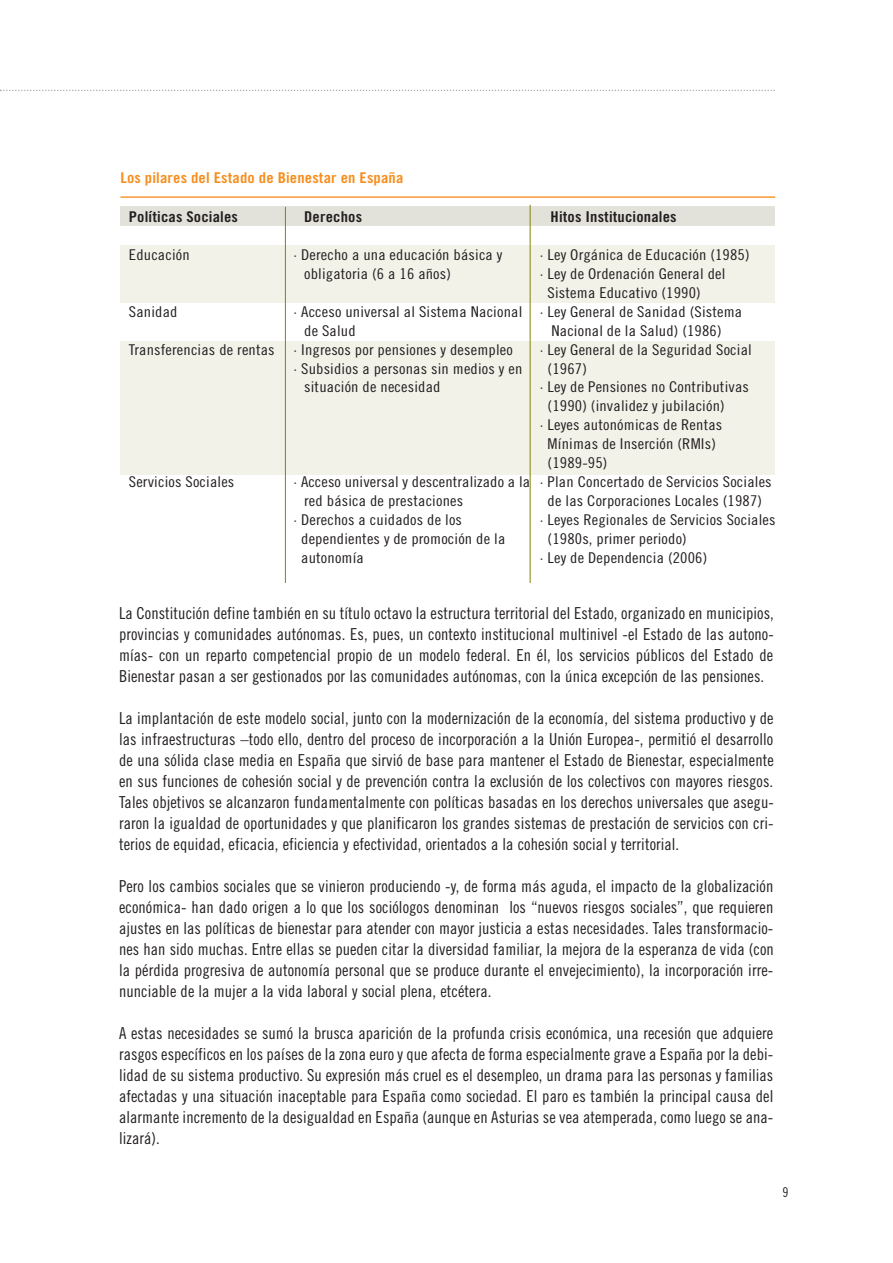
<style>
.page{position:relative;width:893px;height:1263px;background:#fff}
.page>*{position:absolute;margin:0;border:0;box-sizing:border-box;transform-origin:0 0}
.t1{font:16.5px/21px "Trade Gothic Cond Eighteen";letter-spacing:.005em;color:#231f20;text-align:justify}
.t2{font:14.85px/18.9px "Trade Gothic Cond Eighteen";letter-spacing:.01em;color:#231f20;scale:1.11 1}
.t3{font:14.85px "Trade Gothic Bold Cond Twenty";letter-spacing:.01em;color:#231f20;scale:1.11 1}
.t4{font:14.85px "Trade Gothic Bold Cond Twenty";letter-spacing:.01em;color:#f68e1e;scale:1.11 1}
.t5{font:13.5px "Trade Gothic Cond Eighteen";color:#231f20}
</style>
<div class="page">
<svg style="left:0;top:90px;width:775px;height:1px"></svg>
<div style="left:120px;top:207px;width:655px;height:19px;background:#e2e1da"></div>
<hr style="left:120px;top:196px;width:655px;height:2px;background:#f68e1e">
<div style="left:120px;top:245px;width:655px;height:57px;background:#f2f2e9"></div>
<div style="left:120px;top:341px;width:655px;height:134px;background:#f2f2e9"></div>
<hr style="left:285px;top:207px;width:1px;height:375px;background:#8a8814">
<hr style="left:530px;top:205px;width:1px;height:377px;background:#8a8814">
<p class="t4" style="left:120px;top:173px;width:256px">Los pilares del Estado de Bienestar en España</p>
<p class="t3" style="left:129px;top:212px;width:100px">Políticas Sociales</p>
<p class="t2" style="left:129px;top:247px;width:56px">Educación</p>
<p class="t3" style="left:304px;top:212px;width:54px">Derechos</p>
<p class="t2" style="left:304px;top:247px;width:180px;text-indent:-11px">· Derecho a una educación básica y obligatoria (6 a 16 años)</p>
<p class="t2" style="left:294px;top:303px;width:208px">· Acceso universal al Sistema Nacional</p>
<p class="t2" style="left:304px;top:322px;width:48px">de Salud</p>
<p class="t2" style="left:294px;top:341px;width:199px">· Ingresos por pensiones y desempleo</p>
<p class="t2" style="left:294px;top:360px;width:208px">· Subsidios a personas sin medios y en</p>
<p class="t2" style="left:304px;top:379px;width:124px">situación de necesidad</p>
<p class="t2" style="left:129px;top:303px;width:45px">Sanidad</p>
<p class="t2" style="left:129px;top:341px;width:133px">Transferencias de rentas</p>
<p class="t2" style="left:129px;top:473px;width:96px">Servicios Sociales</p>
<p class="t2" style="left:294px;top:473px;width:215px">· Acceso universal y descentralizado a la</p>
<p class="t2" style="left:304px;top:492px;width:145px">red básica de prestaciones</p>
<p class="t2" style="left:294px;top:511px;width:153px">· Derechos a cuidados de los</p>
<p class="t2" style="left:301px;top:530px;width:185px">dependientes y de promoción de la</p>
<p class="t2" style="left:301px;top:549px;width:58px">autonomía</p>
<p class="t3" style="left:551px;top:212px;width:115px">Hitos Institucionales</p>
<p class="t2" style="left:540px;top:247px;width:190px">· Ley Orgánica de Educación (1985)</p>
<p class="t2" style="left:540px;top:265px;width:169px">· Ley de Ordenación General del</p>
<p class="t2" style="left:548px;top:284px;width:139px">Sistema Educativo (1990)</p>
<p class="t2" style="left:540px;top:303px;width:184px">· Ley General de Sanidad (Sistema</p>
<p class="t2" style="left:551px;top:322px;width:155px">Nacional de la Salud) (1986)</p>
<p class="t2" style="left:540px;top:341px;width:192px">· Ley General de la Seguridad Social</p>
<p class="t2" style="left:548px;top:360px;width:37px">(1967)</p>
<p class="t2" style="left:540px;top:379px;width:190px">· Ley de Pensiones no Contributivas</p>
<p class="t2" style="left:548px;top:398px;width:161px">(1990) (invalidez y jubilación)</p>
<p class="t2" style="left:540px;top:417px;width:166px">· Leyes autonómicas de Rentas</p>
<p class="t2" style="left:548px;top:436px;width:153px">Mínimas de Inserción (RMIs)</p>
<p class="t2" style="left:548px;top:454px;width:56px">(1989-95)</p>
<p class="t2" style="left:540px;top:473px;width:210px">· Plan Concertado de Servicios Sociales</p>
<p class="t2" style="left:548px;top:492px;width:195px">de las Corporaciones Locales (1987)</p>
<p class="t2" style="left:540px;top:511px;width:214px">· Leyes Regionales de Servicios Sociales</p>
<p class="t2" style="left:548px;top:530px;width:127px">(1980s, primer periodo)</p>
<p class="t2" style="left:540px;top:549px;width:152px">· Ley de Dependencia (2006)</p>
<p class="t1" style="left:119px;top:604px;width:656px">La Constitución define también en su título octavo la estructura territorial del Estado, organizado en municipios, provincias y comunidades autónomas. Es, pues, un contexto institucional multinivel -el Estado de las autono&shy;mías- con un reparto competencial propio de un modelo federal. En él, los servicios públicos del Estado de Bienestar pasan a ser gestionados por las comunidades autónomas, con la única excepción de las pensiones.</p>
<p class="t1" style="left:119px;top:709px;width:656px">La implantación de este modelo social, junto con la modernización de la economía, del sistema productivo y de las infraestructuras –todo ello, dentro del proceso de incorporación a la Unión Europea-, permitió el desarrollo de una sólida clase media en España que sirvió de base para mantener el Estado de Bienestar, especialmente en sus funciones de cohesión social y de prevención contra la exclusión de los colectivos con mayores riesgos.<br>Tales objetivos se alcanzaron fundamentalmente con políticas basadas en los derechos universales que asegu&shy;raron la igualdad de oportunidades y que planificaron los grandes sistemas de prestación de servicios con cri&shy;terios de equidad, eficacia, eficiencia y efectividad, orientados a la cohesión social y territorial.</p>
<p class="t1" style="left:119px;top:877px;width:656px">Pero los cambios sociales que se vinieron produciendo -y, de forma más aguda, el impacto de la globalización económica- han dado origen a lo que los sociólogos denominan los “nuevos riesgos sociales”, que requieren ajustes en las políticas de bienestar para atender con mayor justicia a estas necesidades. Tales transformacio&shy;nes han sido muchas. Entre ellas se pueden citar la diversidad familiar, la mejora de la esperanza de vida (con la pérdida progresiva de autonomía personal que se produce durante el envejecimiento), la incorporación irre&shy;nunciable de la mujer a la vida laboral y social plena, etcétera.</p>
<p class="t1" style="left:119px;top:1024px;width:656px">A estas necesidades se sumó la brusca aparición de la profunda crisis económica, una recesión que adquiere rasgos específicos en los países de la zona euro y que afecta de forma especialmente grave a España por la debi&shy;lidad de su sistema productivo. Su expresión más cruel es el desempleo, un drama para las personas y familias afectadas y una situación inaceptable para España como sociedad. El paro es también la principal causa del alarmante incremento de la desigualdad en España (aunque en Asturias se vea atemperada, como luego se ana&shy;lizará).</p>
<p class="t5" style="left:782px;top:1187px;width:7px">9</p>
</div>
